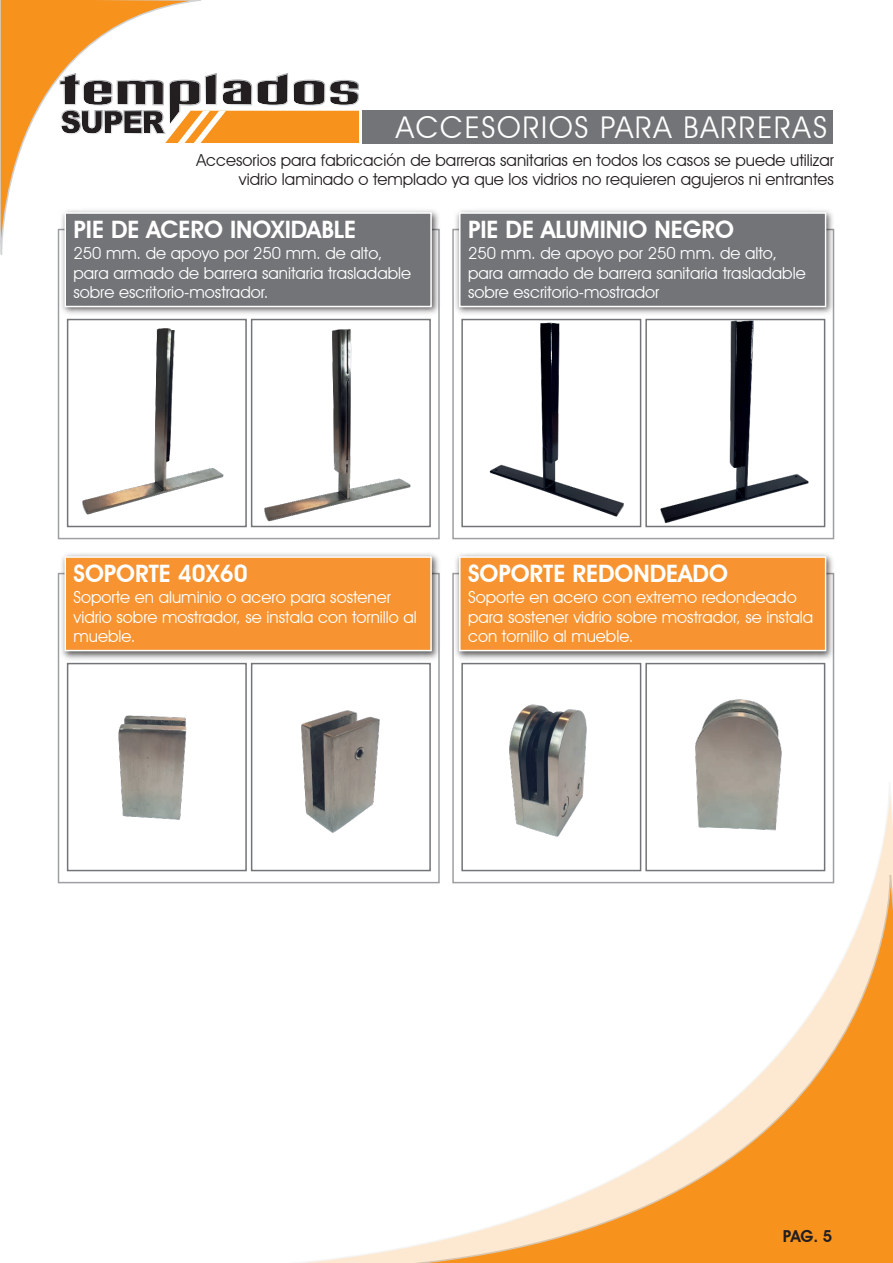
<style>
.page{position:relative;width:893px;height:1263px;background:#fff}
.page>*{position:absolute;margin:0;border:0;box-sizing:border-box;transform-origin:0 0}
.t1{font:30px "Avant Garde IT Cby BT";letter-spacing:.06em;color:#fff}
.t2{font:600 24px "Avant Garde IT Cby BT";color:#fff}
.t3{font:16.5px/19.8px "Avant Garde IT Cby BT";color:#fff}
.t4{font:16.5px/19.8px "Avant Garde IT Cby BT";color:#231f20;text-align:right}
.t5{font:600 16.5px "Avant Garde IT Cby BT";color:#231f20}
</style>
<div class="page">
<svg style="left:258px;top:782px;width:635px;height:481px"></svg>
<div style="left:58px;top:229px;width:382px;height:310px;background:#fff;border:2px solid #9d9fa2"></div>
<img style="left:57px;top:210px;width:383px;height:110px">
<div style="left:65px;top:212px;width:367px;height:95px;background:#727477;border:2px solid #fff"></div>
<svg style="left:225px;top:73px;width:134px;height:70px"></svg>
<svg style="left:0;top:0;width:225px;height:309px"></svg>
<div style="left:363px;top:110px;width:469px;height:33px;background:#727477"></div>
<img style="left:82px;top:328px;width:142px;height:187px">
<div style="left:67px;top:319px;width:180px;height:208px;border:2px solid #727477"></div>
<img style="left:264px;top:329px;width:147px;height:193px">
<div style="left:251px;top:319px;width:180px;height:208px;border:2px solid #727477"></div>
<div style="left:452px;top:229px;width:382px;height:310px;background:#fff;border:2px solid #9d9fa2"></div>
<img style="left:452px;top:210px;width:383px;height:110px">
<div style="left:459px;top:212px;width:367px;height:95px;background:#727477;border:2px solid #fff"></div>
<img style="left:489px;top:322px;width:135px;height:195px">
<div style="left:461px;top:319px;width:180px;height:208px;border:2px solid #727477"></div>
<img style="left:660px;top:322px;width:149px;height:201px">
<div style="left:645px;top:319px;width:180px;height:208px;border:2px solid #727477"></div>
<div style="left:58px;top:573px;width:382px;height:310px;background:#fff;border:2px solid #9d9fa2"></div>
<img style="left:57px;top:553px;width:383px;height:110px">
<div style="left:65px;top:556px;width:367px;height:95px;background:#f79330;border:2px solid #fff"></div>
<img style="left:118px;top:715px;width:69px;height:105px">
<div style="left:67px;top:663px;width:180px;height:208px;border:2px solid #727477"></div>
<img style="left:301px;top:710px;width:79px;height:123px">
<div style="left:251px;top:663px;width:180px;height:208px;border:2px solid #727477"></div>
<div style="left:452px;top:573px;width:382px;height:310px;background:#fff;border:2px solid #9d9fa2"></div>
<img style="left:452px;top:553px;width:383px;height:110px">
<div style="left:459px;top:556px;width:367px;height:95px;background:#f79330;border:2px solid #fff"></div>
<img style="left:509px;top:704px;width:78px;height:133px">
<div style="left:461px;top:663px;width:180px;height:208px;border:2px solid #727477"></div>
<img style="left:695px;top:699px;width:87px;height:132px">
<div style="left:645px;top:663px;width:180px;height:208px;border:2px solid #727477"></div>
<h1 class="t1" style="left:396px;top:109px;width:432px">ACCESORIOS PARA BARRERAS</h1>
<p class="t4" style="left:196px;top:150px;width:639px">Accesorios para fabricación de barreras sanitarias en todos los casos se puede utilizar vidrio laminado o templado ya que los vidrios no requieren agujeros ni entrantes</p>
<h2 class="t2" style="left:74px;top:215px;width:284px">PIE DE ACERO INOXIDABLE</h2>
<p class="t3" style="left:74px;top:243px;width:339px">250 mm. de apoyo por 250 mm. de alto, para armado de barrera sanitaria trasladable sobre escritorio-mostrador.</p>
<h2 class="t2" style="left:468px;top:215px;width:268px">PIE DE ALUMINIO NEGRO</h2>
<p class="t3" style="left:468px;top:243px;width:339px">250 mm. de apoyo por 250 mm. de alto, para armado de barrera sanitaria trasladable sobre escritorio-mostrador</p>
<h2 class="t2" style="left:74px;top:559px;width:176px">SOPORTE 40X60</h2>
<p class="t3" style="left:74px;top:587px;width:345px">Soporte en aluminio o acero para sostener vidrio sobre mostrador, se instala con tornillo al mueble.</p>
<h2 class="t2" style="left:468px;top:559px;width:261px">SOPORTE REDONDEADO</h2>
<p class="t3" style="left:468px;top:587px;width:347px">Soporte en acero con extremo redondeado para sostener vidrio sobre mostrador, se instala con tornillo al mueble.</p>
<p class="t5" style="left:783px;top:1226px;width:51px">PAG. 5</p>
</div>
